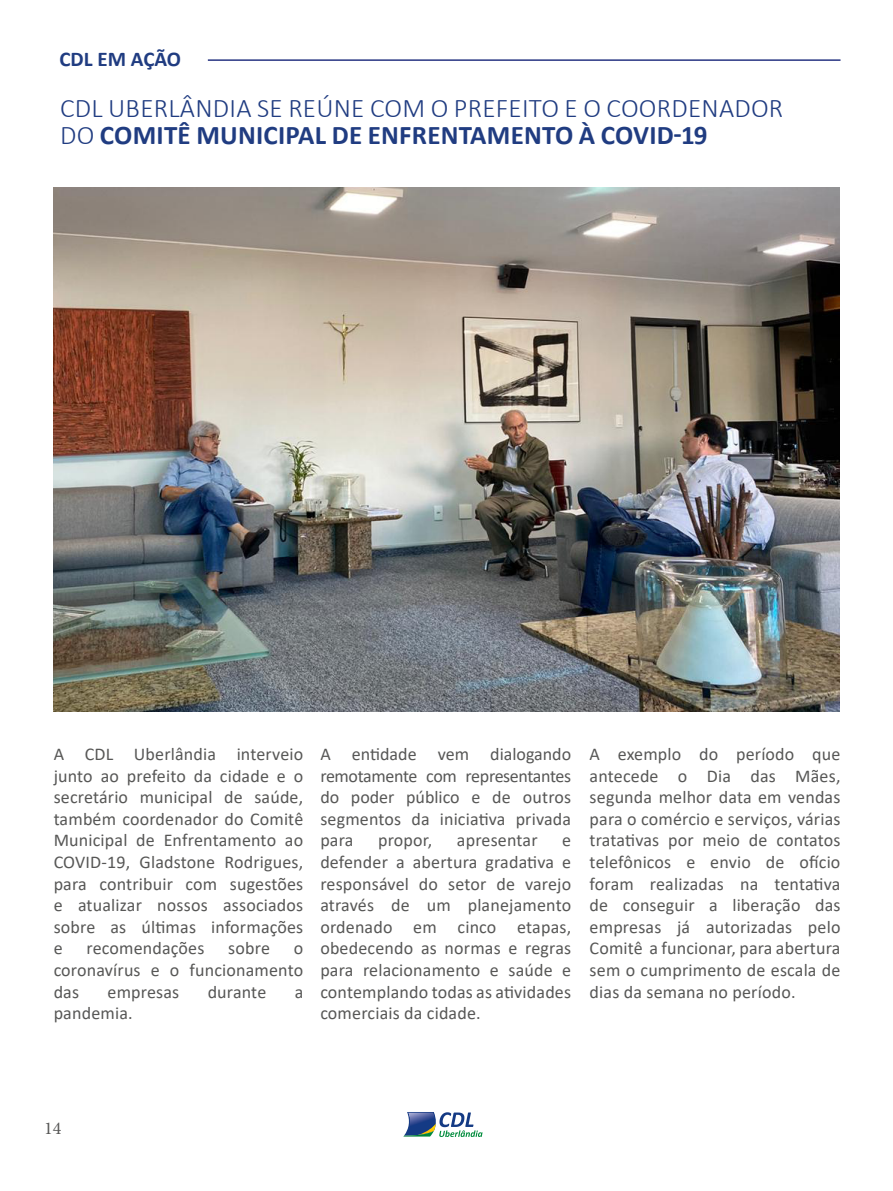
<style>
.page{position:relative;width:893px;height:1191px;background:#fff}
.page>*{position:absolute;margin:0;border:0;box-sizing:border-box;transform-origin:0 0}
.t1{font:300 27px/27px "Calibri";letter-spacing:.01em;color:#203c81}
.t2{font:700 21px "Calibri";color:#203c81}
.t3{font:18px/21.6px "Calibri";letter-spacing:.01em;color:#575756;text-align:justify}
.t4{font:18px "Minion Pro";color:#575756}
.s1{font-weight:700}
</style>
<div class="page">
<svg style="left:403px;top:1112px;width:80px;height:25px"></svg>
<img style="left:54px;top:188px;width:786px;height:523px">
<hr style="left:208px;top:59px;width:632px;height:2px;background:#283583">
<p class="t2" style="left:60px;top:44px;width:123px">CDL EM AÇÃO</p>
<h1 class="t1" style="left:60px;top:94px;width:725px">CDL UBERLÂNDIA SE REÚNE COM O PREFEITO E O COORDENADOR<br>DO <span class="s1">COMITÊ MUNICIPAL DE ENFRENTAMENTO À COVID-19</span></h1>
<p class="t3" style="left:54px;top:742px;width:251px">A CDL Uberlândia interveio junto ao prefeito da cidade e o secretário municipal de saúde, também coordenador do Comitê Municipal de Enfrentamento ao COVID-19, Gladstone Rodrigues, para contribuir com sugestões e atualizar nossos associados sobre as últimas informações e</p>
<p class="t3" style="left:86px;top:937px;width:119px">recomendações</p>
<p class="t3" style="left:228px;top:937px;width:43px">sobre</p>
<p class="t3" style="left:54px;top:937px;width:251px;text-indent:240px">o coronavírus e o funcionamento das</p>
<p class="t3" style="left:108px;top:980px;width:73px">empresas</p>
<p class="t3" style="left:208px;top:980px;width:60px">durante</p>
<p class="t3" style="left:295px;top:980px;width:10px">a</p>
<p class="t3" style="left:54px;top:1002px;width:81px">pandemia.</p>
<p class="t3" style="left:320px;top:742px;width:252px">A entidade vem dialogando remotamente com representantes do poder público e de outros segmentos da iniciativa privada para</p>
<p class="t3" style="left:378px;top:829px;width:56px">propor,</p>
<p class="t3" style="left:457px;top:829px;width:82px">apresentar</p>
<p class="t3" style="left:320px;top:829px;width:252px;text-indent:242px">e defender a abertura gradativa e responsável do setor de varejo através de um planejamento ordenado em cinco etapas, obedecendo as normas e regras para relacionamento e saúde e contemplando todas as atividades comerciais da cidade.</p>
<p class="t3" style="left:590px;top:742px;width:252px">A exemplo do período que antecede o Dia das Mães, segunda melhor data em vendas para o comércio e serviços, várias tratativas por meio de contatos telefônicos e envio de ofício foram realizadas na tentativa de conseguir a liberação das empresas já autorizadas pelo Comitê a funcionar, para abertura sem o cumprimento de escala de dias da semana no período.</p>
<p class="t4" style="left:44px;top:1116px;width:19px">14</p>
</div>
